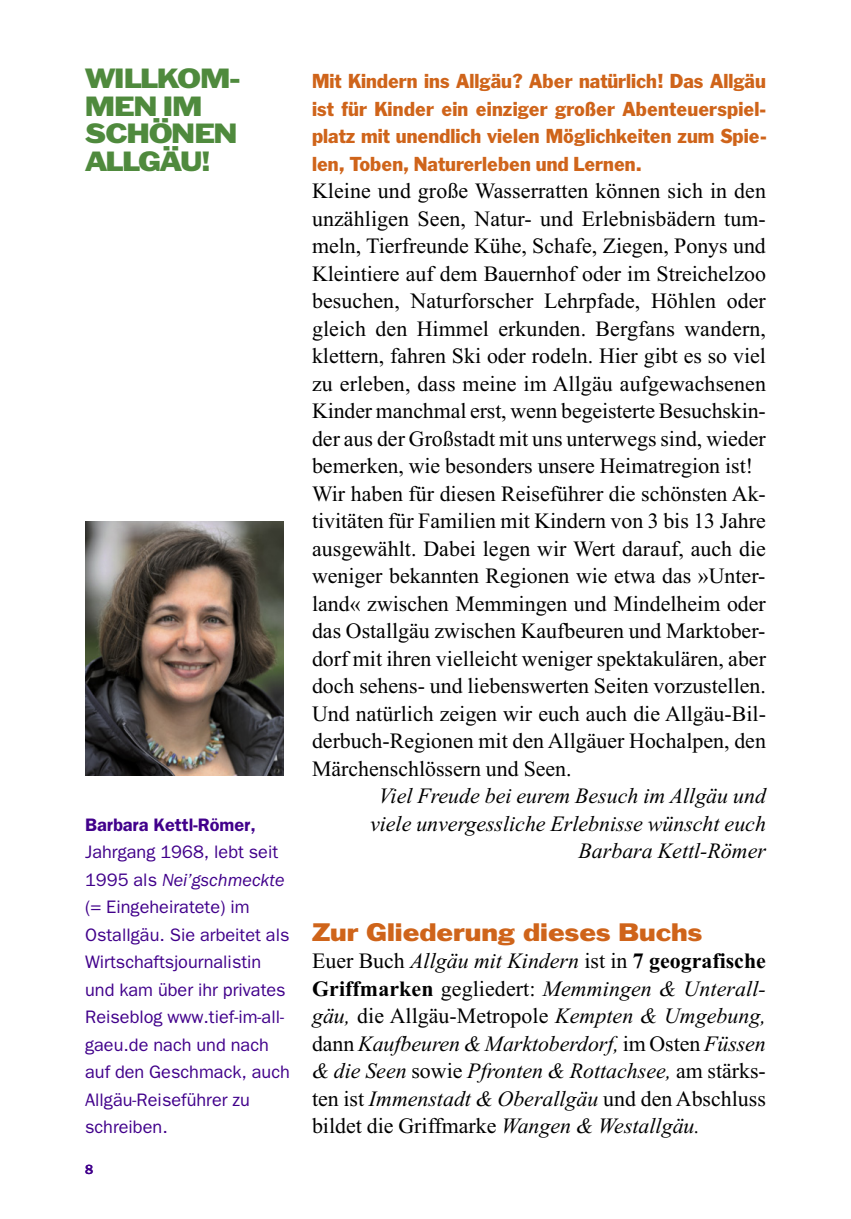
<style>
.page{position:relative;width:851px;height:1219px;background:#fff}
.page>*{position:absolute;margin:0;border:0;box-sizing:border-box;transform-origin:0 0}
.t1{font:expanded 27.5px/27.5px "Franklin ATFBQ";letter-spacing:-.035em;color:#4f8a3d}
.t2{font:expanded 25px "Franklin ATFBQ";color:#cf641a}
.t3{font:22px/27.5px "Times New Roman";color:#000}
.t4{font:italic 22px/27.5px "Times New Roman";color:#000;text-align:right}
.t5{font:20px/27.5px "Franklin ATFBQ";color:#cf641a;text-align:justify}
.t6{font:18px/27.5px "ITC Franklin Gothic Std";color:#41008b}
.t7{font:600 18px "ITC Franklin Gothic Std";color:#41008b}
.t8{font:500 13.75px "ITC Franklin Gothic Std";color:#41008b}
.s1{font-style:italic}
.s2{font-style:normal}
.s3{font-weight:700;font-style:normal}
</style>
<div class="page">
<img style="left:85px;top:521px;width:198px;height:255px">
<p class="t1" style="left:85px;top:67px;width:157px">WILL KOM -<br>MEN IM<br>SCHÖNEN<br>ALLGÄU!</p>
<p class="t7" style="left:85px;top:818px;width:172px">Barbara Kettl-Römer,</p>
<p class="t6" style="left:85px;top:840px;width:206px">Jahrgang 1968, lebt seit<br>1995 als <span class="s1">Nei’gschmeck te </span>(= Eingeheiratete) im<br>Ostallgäu. Sie arbeitet als<br>Wirtschaftsjournalistin und kam über ihr privates<br>Reiseblog www.tief-im-all&shy;gaeu.de nach und nach auf den Geschmack, auch<br>Allgäu-Reiseführer zu schreiben.</p>
<p class="t8" style="left:85px;top:1165px;width:10px">8</p>
<p class="t5" style="left:312px;top:69px;width:456px">Mit Kindern ins Allgäu? Aber natürlich! Das Allgäu ist für Kinder ein einziger großer Abenteuer spiel - platz mit unendlich vielen Möglichkeiten zum Spie&shy;len, Toben, Naturerleben und Lernen.</p>
<p class="t3" style="left:312px;top:179px;width:455px">Kleine und große Wasserratten können sich in den unzähligen Seen, Natur- und Erlebnisbädern tum&shy;meln, Tierfreunde Kühe, Schafe, Ziegen, Ponys und Kleintiere auf dem Bauernhof oder im Streichelzoo besuchen, Naturforscher Lehrpfade, Höhlen oder gleich den Himmel erkunden. Bergfans wandern, klettern, fahren Ski oder rodeln. Hier gibt es so viel zu erleben, dass meine im Allgäu aufgewachsenen Kinder manchmal erst, wenn begeisterte Besuchskin&shy;der aus der Großstadt mit uns unterwegs sind, wieder bemerken, wie besonders unsere Heimatregion ist!<br>Wir haben für diesen Reiseführer die schönsten Ak&shy;tivitäten für Familien mit Kindern von 3 bis 13 Jahre ausgewählt. Dabei legen wir Wert darauf, auch die weniger bekannten Regionen wie etwa das »Unter&shy;land« zwischen Memmingen und Mindelheim oder das Ostallgäu zwischen Kaufbeuren und Marktober&shy;dorf mit ihren vielleicht weniger spektakulären, aber doch sehens- und liebenswerten Seiten vorzustellen.<br>Und natürlich zeigen wir euch auch die Allgäu-Bil&shy;derbuch-Regionen mit den Allgäuer Hochalpen, den Märchenschlössern und Seen.</p>
<p class="t4" style="left:370px;top:784px;width:397px">Viel Freude bei eurem Besuch im Allgäu und viele unvergessliche Erlebnisse wünscht euch<br>Barbara Kettl-Römer</p>
<p class="t2" style="left:312px;top:923px;width:392px">Zur Gliederung dieses Buchs</p>
<p class="t4" style="left:312px;top:949px;width:455px;text-align:justify"><span class="s2">Euer Buch</span> Allgäu mit Kindern <span class="s2">ist in</span> <span class="s3">7 geografische Griffmarken</span> <span class="s2">gegliedert:</span> Memmingen &amp; Unterall&shy;gäu, <span class="s2">die Allgäu-Metropole</span> Kempten &amp; Umgebung, <span class="s2">dann</span> Kaufbeuren &amp; Marktoberdorf, <span class="s2">im Osten</span> Füssen &amp; die Seen <span class="s2">sowie</span> Pfronten &amp; Rottachsee, <span class="s2">am stärks&shy;ten ist</span> Immenstadt &amp; Oberallgäu <span class="s2">und den Abschluss bildet die Griffmarke</span> Wangen &amp; Westallgäu.</p>
</div>
